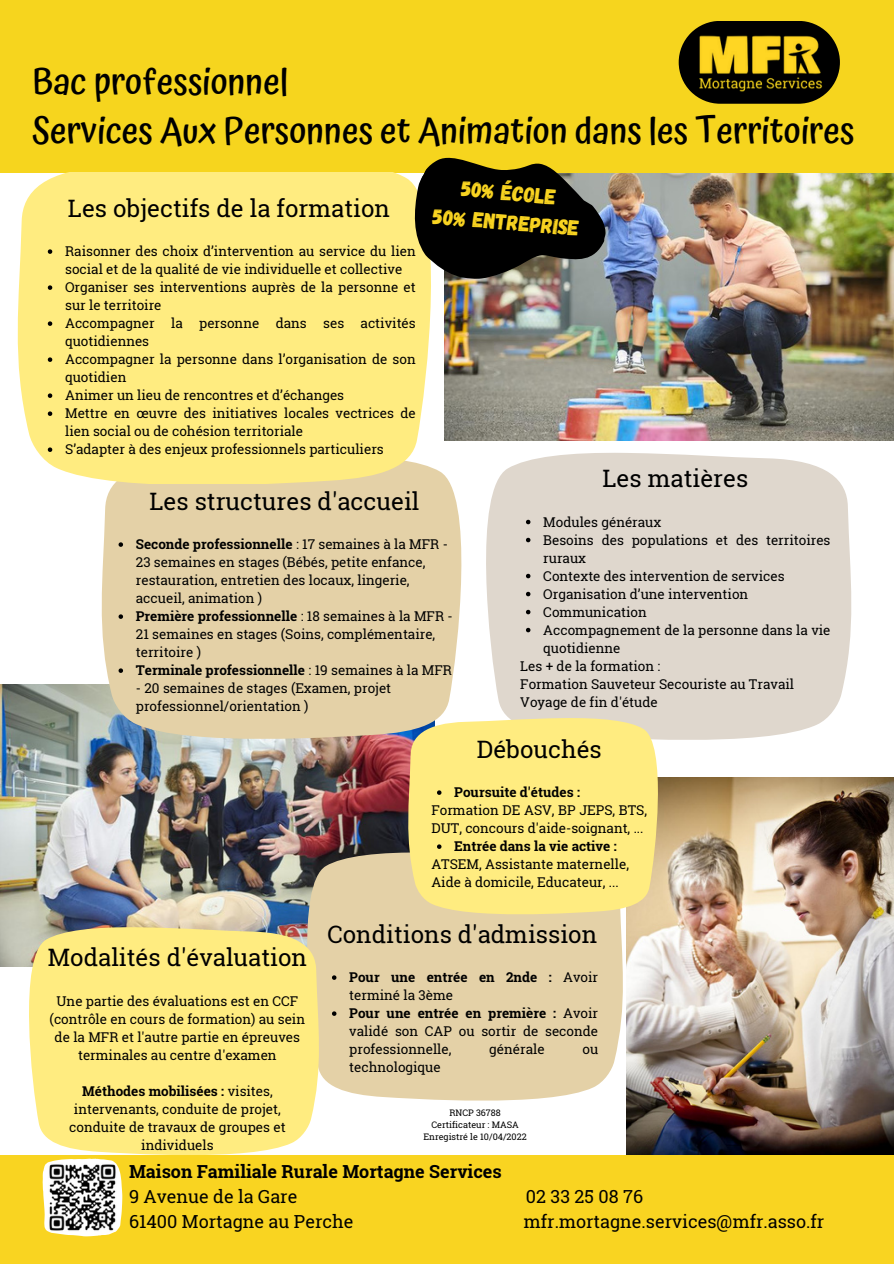
<style>
.page{position:relative;width:894px;height:1264px;background:#fff}
.page>*{position:absolute;margin:0;border:0;box-sizing:border-box;transform-origin:0 0}
.t1{font:500 36px/49.5px "Atma";color:#000}
.t2{font:24px "Roboto Slab";color:#000}
.t3{font:21.6px/29.7px "Gagalin";color:#f9d421;text-align:center}
.t4{font:18px "Roboto Slab";color:#000}
.t5{font:700 18px/24.8px "Roboto Slab";color:#000}
.t6{font:13.5px/18px "Roboto Slab";color:#000}
.t7{font:700 13.5px/18px "Roboto Slab";color:#000}
.t8{font:9px "Roboto Slab";color:#000}
.s1{font-weight:700}
.s2{font-weight:400}
</style>
<div class="page">
<img style="left:626px;top:777px;width:267px;height:378px">
<img style="left:0;top:684px;width:407px;height:282px">
<img style="left:446px;top:172px;width:447px;height:268px">
<div style="left:0;top:0;width:893px;height:172px;background:#f6d51e"></div>
<div style="left:0;top:1155px;width:893px;height:108px;background:#f9d421"></div>
<img style="left:43px;top:1161px;width:79px;height:75px">
<svg style="left:678px;top:21px;width:161px;height:83px"></svg>
<div style="left:486px;top:452px;width:366px;height:288px;background:#dfd7cd"></div>
<svg style="left:526px;top:520px;width:4px;height:4px"></svg>
<svg style="left:526px;top:538px;width:4px;height:4px"></svg>
<svg style="left:526px;top:574px;width:4px;height:4px"></svg>
<svg style="left:526px;top:592px;width:4px;height:4px"></svg>
<svg style="left:526px;top:610px;width:4px;height:4px"></svg>
<svg style="left:526px;top:628px;width:4px;height:4px"></svg>
<svg style="left:96px;top:477px;width:366px;height:268px;background:#e1d0aa"></svg>
<svg style="left:11px;top:172px;width:435px;height:311px;background:#feec89"></svg>
<svg style="left:48px;top:249px;width:4px;height:5px"></svg>
<svg style="left:48px;top:285px;width:4px;height:5px"></svg>
<svg style="left:48px;top:321px;width:4px;height:5px"></svg>
<svg style="left:48px;top:357px;width:4px;height:5px"></svg>
<svg style="left:48px;top:393px;width:4px;height:5px"></svg>
<svg style="left:48px;top:411px;width:4px;height:5px"></svg>
<svg style="left:48px;top:447px;width:4px;height:5px"></svg>
<svg style="left:118px;top:542px;width:5px;height:5px"></svg>
<svg style="left:118px;top:614px;width:5px;height:5px"></svg>
<svg style="left:118px;top:668px;width:5px;height:5px"></svg>
<img style="left:387px;top:157px;width:237px;height:175px">
<svg style="left:295px;top:851px;width:332px;height:257px;background:#e1d0ab"></svg>
<svg style="left:332px;top:975px;width:4px;height:4px"></svg>
<svg style="left:332px;top:1011px;width:4px;height:4px"></svg>
<svg style="left:407px;top:717px;width:257px;height:203px;background:#fae785"></svg>
<svg style="left:437px;top:790px;width:4px;height:4px"></svg>
<svg style="left:437px;top:844px;width:4px;height:4px"></svg>
<svg style="left:28px;top:926px;width:295px;height:235px;background:#fce984"></svg>
<img style="left:683px;top:33px;width:154px;height:59px">
<h3 class="t1" style="left:32px;top:56px;width:823px">Bac professionnel<br>Services Aux Personnes et Animation dans les Territoires</h3>
<p class="t3" style="left:437px;top:171px;width:148px;rotate:5deg">50% école<br>50% entreprise</p>
<p class="t2" style="left:68px;top:191px;width:323px">Les objectifs de la formation</p>
<p class="t6" style="left:65px;top:242px;width:352px">Raisonner des choix d’intervention au service du lien social et de la qualité de vie individuelle et collective</p>
<h2 class="t6" style="left:65px;top:278px;width:352px">Organiser ses interventions auprès de la personne et sur le territoire</h2>
<p class="t6" style="left:65px;top:314px;width:352px">Accompagner la personne dans ses activités quotidiennes</p>
<p class="t6" style="left:65px;top:350px;width:352px">Accompagner la personne dans l’organisation de son quotidien</p>
<p class="t6" style="left:65px;top:386px;width:280px">Animer un lieu de rencontres et d’échanges</p>
<p class="t6" style="left:65px;top:404px;width:352px">Mettre en œuvre des initiatives locales vectrices de lien social ou de cohésion territoriale</p>
<p class="t6" style="left:65px;top:440px;width:320px">S’adapter à des enjeux professionnels particuliers</p>
<p class="t2" style="left:149px;top:484px;width:271px">Les structures d'accueil</p>
<h5 class="t6" style="left:136px;top:535px;width:313px"><span class="s1">Seconde professionnelle</span> : 17 semaines à la MFR - 23 semaines en stages (Bébés, petite enfance, restauration, entretien des locaux, lingerie, accueil, animation )</h5>
<p class="t6" style="left:136px;top:607px;width:318px"><span class="s1">Première professionnelle</span> : 18 semaines à la MFR -<br>21 semaines en stages (Soins, complémentaire, territoire )</p>
<h2 class="t7" style="left:136px;top:661px;width:317px">Terminale professionnelle <span class="s2">: 19 semaines à la MFR</span></h2>
<h2 class="t6" style="left:136px;top:679px;width:257px">- 20 semaines de stages (Examen, projet professionnel/orientation )</h2>
<p class="t2" style="left:602px;top:462px;width:147px">Les matières</p>
<h2 class="t6" style="left:543px;top:512px;width:119px">Modules généraux</h2>
<p class="t6" style="left:543px;top:530px;width:289px">Besoins des populations et des territoires ruraux</p>
<p class="t6" style="left:543px;top:566px;width:243px">Contexte des intervention de services</p>
<p class="t6" style="left:543px;top:584px;width:206px">Organisation d’une intervention</p>
<p class="t6" style="left:543px;top:602px;width:105px">Communication</p>
<p class="t6" style="left:543px;top:620px;width:289px">Accompagnement de la personne dans la vie quotidienne</p>
<p class="t6" style="left:520px;top:656px;width:275px">Les + de la formation :<br>Formation Sauveteur Secouriste au Travail<br>Voyage de fin d'étude</p>
<p class="t2" style="left:476px;top:732px;width:126px">Débouchés</p>
<h2 class="t7" style="left:454px;top:783px;width:127px">Poursuite d'études :</h2>
<p class="t6" style="left:431px;top:801px;width:217px">Formation DE ASV, BP JEPS, BTS,<br>DUT, concours d'aide-soignant, ...</p>
<h5 class="t7" style="left:454px;top:837px;width:164px">Entrée dans la vie active :</h5>
<p class="t6" style="left:431px;top:855px;width:199px">ATSEM, Assistante maternelle,<br>Aide à domicile, Educateur, ...</p>
<p class="t2" style="left:327px;top:917px;width:271px">Conditions d'admission</p>
<p class="t7" style="left:349px;top:967px;width:250px">Pour une entrée en 2nde : <span class="s2">Avoir terminé la 3ème</span></p>
<p class="t6" style="left:349px;top:1003px;width:250px;text-align:justify"><span class="s1">Pour une entrée en première :</span> Avoir validé son CAP ou sortir de seconde professionnelle,</p>
<h5 class="t2" style="left:48px;top:941px;width:260px">Modalités d'évaluation</h5>
<p class="t6" style="left:50px;top:991px;width:257px;text-align:center">Une partie des évaluations est en CCF (contrôle en cours de formation) au sein de la MFR et l'autre partie en épreuves terminales au centre d'examen</p>
<p class="t6" style="left:69px;top:1081px;width:218px;text-align:center"><span class="s1">Méthodes mobilisées :</span> visites, intervenants, conduite de projet, conduite de travaux de groupes et individuels</p>
<p class="t5" style="left:129px;top:1158px;width:374px">Maison Familiale Rurale Mortagne Services<br><span class="s2">9 Avenue de la Gare</span></p>
<p class="t6" style="left:489px;top:1039px;width:57px">générale</p>
<p class="t6" style="left:582px;top:1039px;width:17px">ou</p>
<p class="t6" style="left:349px;top:1057px;width:93px">technologique</p>
<p class="t8" style="left:449px;top:1106px;width:53px">RNCP 36788</p>
<p class="t8" style="left:431px;top:1118px;width:89px">Certificateur : MASA</p>
<h2 class="t8" style="left:423px;top:1130px;width:105px">Enregistré le 10/04/2022</h2>
<p class="t4" style="left:526px;top:1184px;width:119px">02 33 25 08 76</p>
<p class="t4" style="left:129px;top:1208px;width:226px">61400 Mortagne au Perche</p>
<p class="t4" style="left:523px;top:1208px;width:302px">mfr.mortagne.services@mfr.asso.fr</p>
</div>
